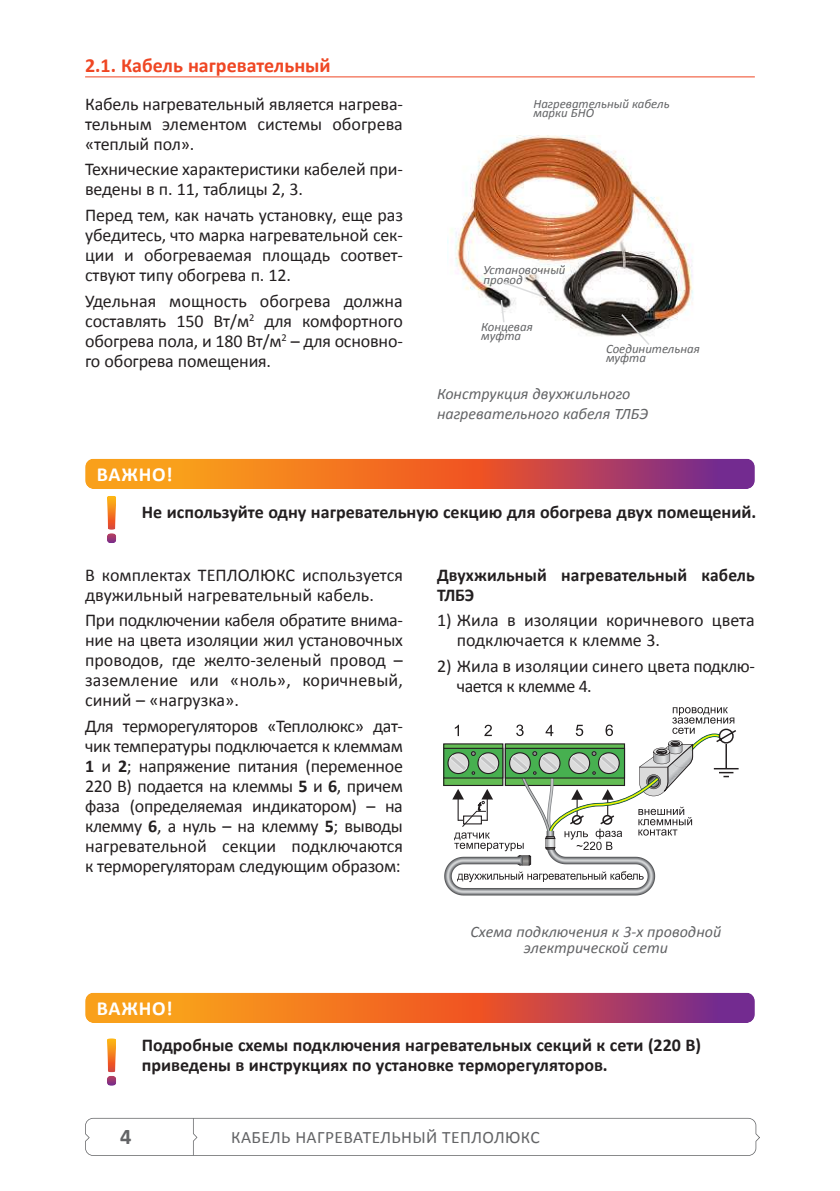
<style>
.page{position:relative;width:840px;height:1191px;background:#fff}
.page>*{position:absolute;margin:0;border:0;box-sizing:border-box;transform-origin:0 0}
.t1{font:700 22.4px "Calibri";color:#636466}
.t2{font:700 20px "Calibri";color:#ef4623}
.t3{font:700 20px "Calibri";letter-spacing:.035em;color:#fff}
.t4{font:18px/20px "Calibri";letter-spacing:-.005em;color:#231f20;text-align:justify}
.t5{font:700 18px/20px "Calibri";color:#231f20}
.t6{font:17.4px "Calibri";letter-spacing:.025em;color:#636466}
.t7{font:italic 16px/20px "Calibri";color:#636466}
.t8{font:italic 12.8px/9.6px "Calibri";color:#636466}
.s1{font-weight:700}
</style>
<div class="page">
<svg style="left:85px;top:1117px;width:674px;height:38px"></svg>
<img style="left:85px;top:459px;width:669px;height:30px">
<img style="left:85px;top:992px;width:669px;height:31px">
<hr style="left:85px;top:76px;width:669px;height:1px;background:#ef4623">
<img style="left:447px;top:136px;width:246px;height:200px">
<svg style="left:619px;top:312px;width:31px;height:33px"></svg>
<svg style="left:499px;top:280px;width:48px;height:44px"></svg>
<div style="left:443px;top:748px;width:60px;height:30px;border:1px solid #231f20"></div>
<svg style="left:444px;top:707px;width:294px;height:188px"></svg>
<img style="left:107px;top:496px;width:9px;height:47px">
<img style="left:107px;top:1038px;width:9px;height:47px">
<p class="t2" style="left:85px;top:53px;width:247px">2.1. Кабель нагревательный</p>
<p class="t4" style="left:85px;top:93px;width:319px">Кабель нагревательный является нагрева&shy;тельным элементом системы обогрева «теплый пол».</p>
<p class="t4" style="left:85px;top:159px;width:319px">Технические характеристики кабелей при&shy;ведены в п. 11, таблицы 2, 3.</p>
<p class="t4" style="left:85px;top:204px;width:319px">Перед тем, как начать установку, еще раз убедитесь, что марка нагревательной сек&shy;ции и обогреваемая площадь соответ&shy;ствуют типу обогрева п. 12.</p>
<p class="t4" style="left:85px;top:290px;width:319px">Удельная мощность обогрева должна составлять 150 Вт/м<sup>2</sup> для комфортного обогрева пола, и 180 Вт/м<sup>2</sup> – для основно&shy;го обогрева помещения.</p>
<p class="t3" style="left:97px;top:462px;width:77px">ВАЖНО!</p>
<p class="t8" style="left:533px;top:98px;width:138px">Нагревательный кабель марки БНО</p>
<p class="t8" style="left:483px;top:264px;width:83px">Установочный провод</p>
<p class="t8" style="left:481px;top:321px;width:53px">Концевая муфта</p>
<p class="t8" style="left:605px;top:343px;width:95px">Соединительная муфта</p>
<p class="t7" style="left:437px;top:383px;width:213px">Конструкция двухжильного нагревательного кабеля ТЛБЭ</p>
<p class="t5" style="left:142px;top:501px;width:615px">Не используйте одну нагревательную секцию для обогрева двух помещений.</p>
<p class="t4" style="left:85px;top:564px;width:319px">В комплектах ТЕПЛОЛЮКС используется двужильный нагревательный кабель.</p>
<p class="t4" style="left:85px;top:609px;width:319px">При подключении кабеля обратите внима&shy;ние на цвета изоляции жил установочных проводов, где желто-зеленый провод – заземление или «ноль», коричневый, синий – «нагрузка».</p>
<p class="t4" style="left:85px;top:715px;width:319px">Для терморегуляторов «Теплолюкс» дат&shy;чик температуры подключается к клеммам <span class="s1">1</span> и <span class="s1">2</span>; напряжение питания (переменное 220 В) подается на клеммы <span class="s1">5</span> и <span class="s1">6</span>, причем фаза (определяемая индикатором) – на клемму <span class="s1">6</span>, а нуль – на клемму <span class="s1">5</span>; выводы нагревательной секции подключаются к терморегуляторам следующим образом:</p>
<p class="t3" style="left:97px;top:996px;width:77px">ВАЖНО!</p>
<p class="t5" style="left:437px;top:564px;width:319px">Двухжильный нагревательный кабель<br>ТЛБЭ</p>
<p class="t4" style="left:456px;top:609px;width:299px;text-indent:-20px">1) Жила в изоляции коричневого цвета подключается к клемме 3.</p>
<p class="t4" style="left:456px;top:655px;width:299px;text-indent:-20px">2) Жила в изоляции синего цвета подклю&shy;чается к клемме 4.</p>
<p class="t7" style="left:470px;top:922px;width:252px;line-height:16px;text-align:center">Схема подключения к 3-х проводной электрической сети</p>
<p class="t5" style="left:142px;top:1034px;width:560px">Подробные схемы подключения нагревательных секций к сети (220 В) приведены в инструкциях по установке терморегуляторов.</p>
<p class="t1" style="left:120px;top:1122px;width:13px">4</p>
<p class="t6" style="left:231px;top:1126px;width:310px">КАБЕЛЬ НАГРЕВАТЕЛЬНЫЙ ТЕПЛОЛЮКС</p>
</div>
